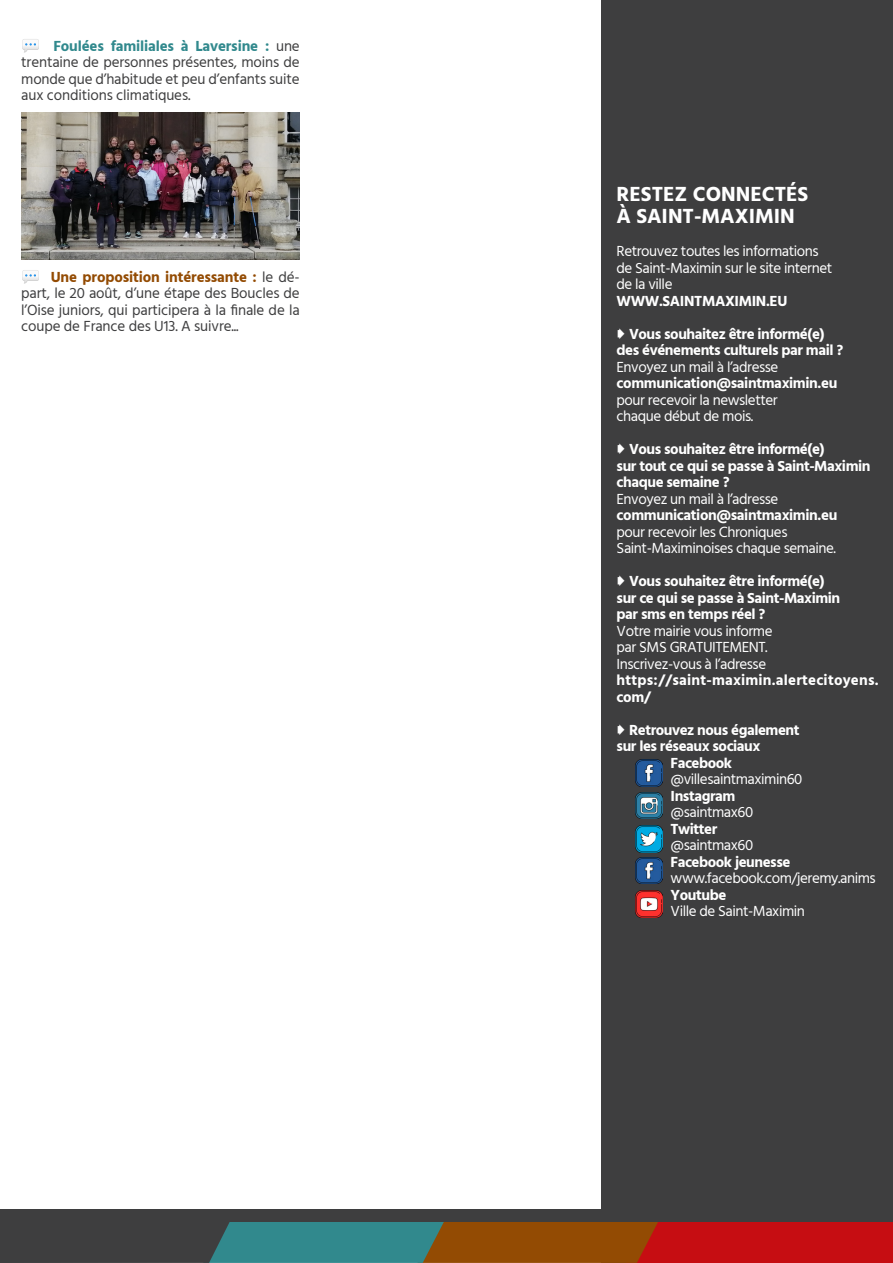
<style>
.page{position:relative;width:893px;height:1263px;background:#fff}
.page>*{position:absolute;margin:0;border:0;box-sizing:border-box;transform-origin:0 0}
.t1{font:700 21px "Hind";color:#fff}
.t2{font:700 15px "Hind";letter-spacing:-.03em;color:#fff}
.t3{font:15px "Hind";letter-spacing:-.03em;color:#fff}
.t4{font:15px/16.5px "Hind";letter-spacing:-.01em;color:#3e3e3f;text-align:justify}
.t5{font:700 15px/16.5px "Hind";letter-spacing:.015em;color:#fff}
.s1{font-weight:700;color:#31898d}
.s2{font-weight:700;color:#934b03}
</style>
<div class="page">
<div style="left:601px;top:0;width:292px;height:1263px;background:#3e3e3f"></div>
<div style="left:627px;top:1221px;width:266px;height:42px;background:#c60d12"></div>
<svg style="left:0;top:1222px;width:658px;height:41px"></svg>
<div style="left:0;top:1210px;width:893px;height:12px;background:#3e3e3f"></div>
<img style="left:636px;top:857px;width:26px;height:27px">
<img style="left:636px;top:826px;width:26px;height:26px">
<img style="left:636px;top:792px;width:26px;height:27px">
<img style="left:636px;top:759px;width:26px;height:27px">
<img style="left:636px;top:891px;width:26px;height:26px">
<img style="left:21px;top:113px;width:279px;height:147px">
<p class="t4" style="left:21px;top:39px;width:280px;text-indent:32px"><span class="s1">Foulées familiales à Laversine :</span> une trentaine de personnes présentes, moins de monde que d’habitude et peu d’enfants suite aux conditions climatiques.</p>
<p class="t4" style="left:21px;top:270px;width:280px;text-indent:30px"><span class="s2">Une proposition intéressante :</span> le dé&shy;part, le 20 août, d’une étape des Boucles de l’Oise juniors, qui participera à la finale de la coupe de France des U13. A suivre...</p>
<p class="t1" style="left:617px;top:181px;width:193px">RESTEZ CONNECTÉS</p>
<p class="t1" style="left:617px;top:204px;width:180px">À SAINT-MAXIMIN</p>
<p class="t3" style="left:617px;top:241px;width:204px">Retrouvez toutes les informations</p>
<p class="t3" style="left:617px;top:258px;width:217px">de Saint-Maximin sur le site internet</p>
<p class="t3" style="left:617px;top:274px;width:57px">de la ville</p>
<p class="t2" style="left:617px;top:292px;width:172px">WWW.SAINTMAXIMIN.EU</p>
<p class="t2" style="left:617px;top:325px;width:210px">➧ Vous souhaitez être informé(e)</p>
<p class="t2" style="left:617px;top:341px;width:228px">des événements culturels par mail ?</p>
<p class="t3" style="left:617px;top:357px;width:163px">Envoyez un mail à l’adresse</p>
<p class="t2" style="left:617px;top:374px;width:222px">communication@saintmaximin.eu</p>
<p class="t3" style="left:617px;top:390px;width:163px">pour recevoir la newsletter</p>
<p class="t3" style="left:617px;top:406px;width:138px">chaque début de mois.</p>
<p class="t2" style="left:617px;top:440px;width:210px">➧ Vous souhaitez être informé(e)</p>
<p class="t2" style="left:617px;top:457px;width:255px">sur tout ce qui se passe à Saint-Maximin</p>
<p class="t2" style="left:617px;top:473px;width:114px">chaque semaine ?</p>
<p class="t3" style="left:617px;top:489px;width:163px">Envoyez un mail à l’adresse</p>
<p class="t2" style="left:617px;top:506px;width:222px">communication@saintmaximin.eu</p>
<p class="t3" style="left:617px;top:522px;width:172px">pour recevoir les Chroniques</p>
<p class="t3" style="left:617px;top:538px;width:221px">Saint-Maximinoises chaque semaine.</p>
<p class="t2" style="left:617px;top:572px;width:210px">➧ Vous souhaitez être informé(e)</p>
<p class="t2" style="left:617px;top:589px;width:225px">sur ce qui se passe à Saint-Maximin</p>
<p class="t2" style="left:617px;top:605px;width:150px">par sms en temps réel ?</p>
<p class="t3" style="left:617px;top:621px;width:158px">Votre mairie vous informe</p>
<p class="t3" style="left:617px;top:637px;width:153px">par SMS GRATUITEMENT.</p>
<p class="t3" style="left:617px;top:654px;width:151px">Inscrivez-vous à l’adresse</p>
<p class="t5" style="left:617px;top:672px;width:264px">https://saint-maximin.alertecitoyens. com/</p>
<p class="t2" style="left:617px;top:721px;width:185px">➧ Retrouvez nous également</p>
<p class="t2" style="left:617px;top:737px;width:145px">sur les réseaux sociaux</p>
<p class="t2" style="left:671px;top:754px;width:63px">Facebook</p>
<p class="t3" style="left:671px;top:769px;width:133px">@villesaintmaximin60</p>
<p class="t2" style="left:671px;top:787px;width:66px">Instagram</p>
<p class="t3" style="left:671px;top:802px;width:84px">@saintmax60</p>
<p class="t2" style="left:671px;top:820px;width:48px">Twitter</p>
<p class="t3" style="left:671px;top:835px;width:84px">@saintmax60</p>
<p class="t2" style="left:671px;top:853px;width:121px">Facebook jeunesse</p>
<p class="t3" style="left:671px;top:868px;width:207px">www.facebook.com/jeremy.anims</p>
<p class="t2" style="left:671px;top:886px;width:57px">Youtube</p>
<p class="t3" style="left:671px;top:901px;width:136px">Ville de Saint-Maximin</p>
</div>
